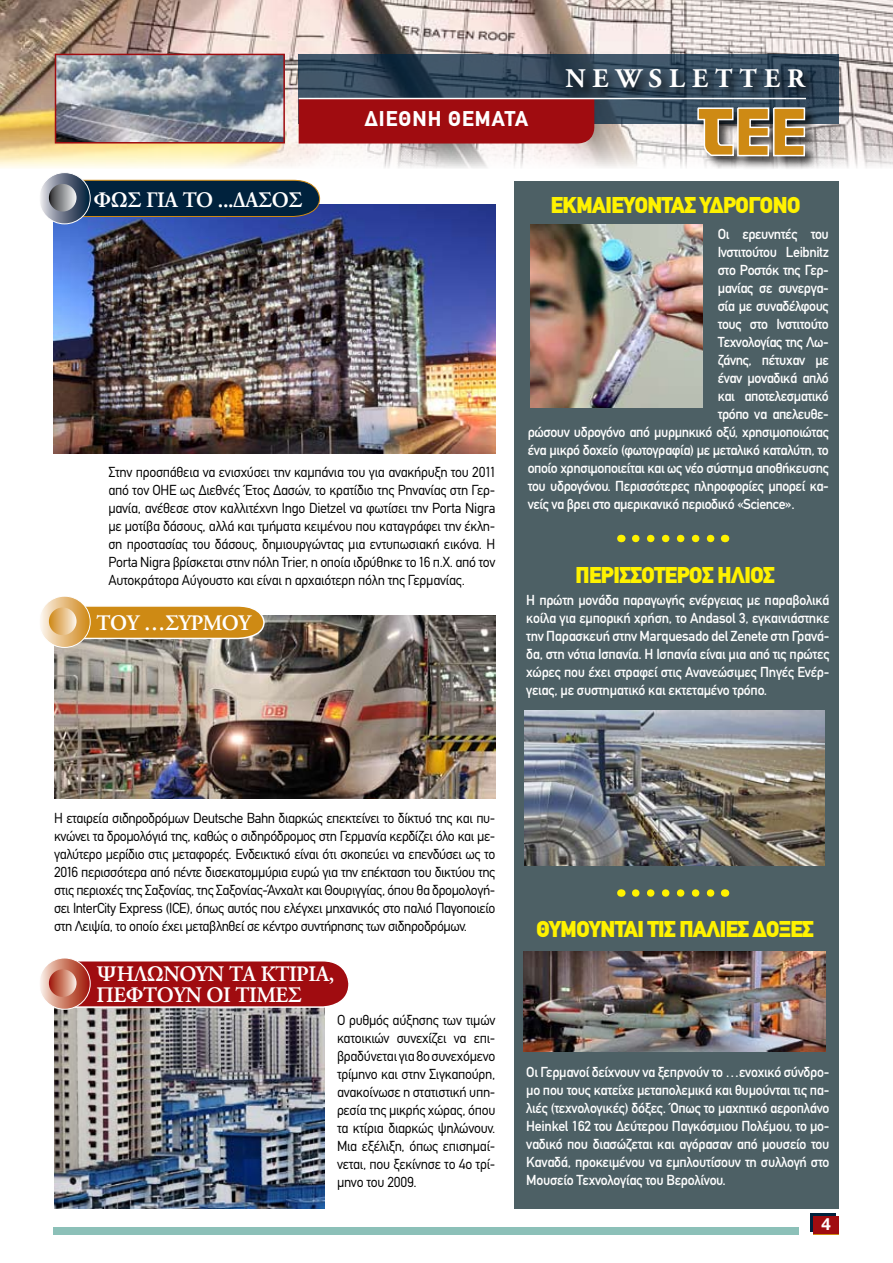
<style>
.page{position:relative;width:893px;height:1263px;background:#fff}
.page>*{position:absolute;margin:0;border:0;box-sizing:border-box;transform-origin:0 0}
.t1{font:700 27px "CF Garamond";letter-spacing:.26em;color:#fff}
.t2{font:900 22.5px "CF Din";letter-spacing:-.02em;color:#fff200}
.t3{font:500 22.2px/21px "CF Garamond";letter-spacing:-.02em;color:#fff}
.t4{font:700 21px "CF Din";letter-spacing:.05em;color:#fff}
.t5{font:700 18px "Helvetica Neue Greek";color:#fff}
.t6{font:14.25px/18px "CF Din";letter-spacing:-.02em;color:#000;text-align:justify}
.t7{font:14.25px/18px "CF Din";letter-spacing:-.03em;color:#fff;text-align:justify}
</style>
<div class="page">
<div style="left:514px;top:182px;width:325px;height:1027px;background:#4d6065"></div>
<img style="left:523px;top:952px;width:303px;height:99px">
<img style="left:54px;top:204px;width:441px;height:250px">
<img style="left:0;top:0;width:893px;height:168px">
<svg style="left:299px;top:54px;width:540px;height:44px;background:#33495b"></svg>
<div style="left:563px;top:67px;width:330px;height:71px;background:#000;opacity:.75"></div>
<div style="left:695px;top:105px;width:59px;height:72px;background:#000;opacity:.75"></div>
<div style="left:735px;top:105px;width:54px;height:71px;background:#000;opacity:.75"></div>
<div style="left:771px;top:105px;width:54px;height:71px;background:#000;opacity:.75"></div>
<svg style="left:696px;top:107px;width:110px;height:50px;background:#bb995d"></svg>
<img style="left:58px;top:57px;width:224px;height:84px">
<div style="left:55px;top:54px;width:230px;height:90px;border:2px solid #a00c10"></div>
<div style="left:299px;top:99px;width:297px;height:45px;background:#a00c10"></div>
<hr style="left:299px;top:98px;width:507px;height:1px;background:#fff">
<div style="left:810px;top:1214px;width:26px;height:18px;background:#00223d"></div>
<div style="left:813px;top:1216px;width:26px;height:18px;background:#a00c10"></div>
<div style="left:53px;top:1227px;width:746px;height:7px;background:#8cc0b8"></div>
<svg style="left:83px;top:180px;width:237px;height:37px;background:#0e2a3e"></svg>
<svg style="left:39px;top:173px;width:51px;height:51px"></svg>
<div style="left:39px;top:172px;width:52px;height:52px;border:1px solid #fff;border-radius:50%"></div>
<svg style="left:49px;top:184px;width:28px;height:28px"></svg>
<img style="left:530px;top:224px;width:173px;height:183px">
<img style="left:54px;top:616px;width:441px;height:183px">
<img style="left:54px;top:1008px;width:270px;height:201px">
<svg style="left:83px;top:606px;width:182px;height:34px;background:#ce932b"></svg>
<svg style="left:54px;top:961px;width:295px;height:47px;background:#a61d21"></svg>
<svg style="left:39px;top:596px;width:51px;height:51px"></svg>
<div style="left:39px;top:596px;width:52px;height:52px;border:1px solid #fff;border-radius:50%"></div>
<svg style="left:39px;top:958px;width:51px;height:51px"></svg>
<div style="left:39px;top:957px;width:52px;height:53px;border:1px solid #fff;border-radius:50%"></div>
<svg style="left:49px;top:607px;width:28px;height:28px"></svg>
<svg style="left:49px;top:969px;width:28px;height:28px"></svg>
<img style="left:525px;top:711px;width:300px;height:155px">
<svg style="left:636px;top:889px;width:79px;height:8px"></svg>
<svg style="left:636px;top:535px;width:79px;height:7px"></svg>
<h3 class="t3" style="left:93px;top:190px;width:211px">ΦΩΣ ΓΙΑ ΤΟ ...ΔΑΣΟΣ</h3>
<h3 class="t4" style="left:365px;top:108px;width:165px">ΔΙΕΘΝΗ ΘΕΜΑΤΑ</h3>
<h1 class="t1" style="left:565px;top:65px;width:241px">NEWSLETTER</h1>
<h2 class="t2" style="left:551px;top:193px;width:251px">ΕΚΜΑΙΕΥΟΝΤΑΣ ΥΔΡΟΓΟΝΟ</h2>
<p class="t6" style="left:108px;top:463px;width:388px">Στην προσπάθεια να ενισχύσει την καμπάνια του για ανακήρυξη του 2011 από τον ΟΗΕ ως Διεθνές Έτος Δασών, το κρατίδιο της Ρηνανίας στη Γερ&shy;μανία, ανέθεσε στον καλλιτέχνη Ingo Dietzel να φωτίσει την Porta Nigra με μοτίβα δάσους, αλλά και τμήματα κειμένου που καταγράφει την έκλη&shy;ση προστασίας του δάσους, δημιουργώντας μια εντυπωσιακή εικόνα. Η Porta Nigra βρίσκεται στην πόλη Trier, η οποία ιδρύθηκε το 16 π.Χ. από τον Αυτοκράτορα Αύγουστο και είναι η αρχαιότερη πόλη της Γερμανίας.</p>
<h3 class="t3" style="left:97px;top:613px;width:156px">ΤΟΥ …ΣΥΡΜΟΥ</h3>
<p class="t7" style="left:718px;top:225px;width:113px">Οι ερευνητές του</p>
<p class="t7" style="left:718px;top:243px;width:113px">Ινστιτούτου Leibnitz</p>
<p class="t7" style="left:718px;top:261px;width:113px">στο Ροστόκ της Γερ-</p>
<p class="t7" style="left:718px;top:279px;width:113px">μανίας σε συνεργα-</p>
<p class="t7" style="left:718px;top:297px;width:113px">σία με συναδέλφους</p>
<p class="t7" style="left:718px;top:315px;width:113px">τους στο Ινστιτούτο</p>
<p class="t7" style="left:718px;top:333px;width:113px">Τεχνολογίας της Λω-</p>
<p class="t7" style="left:718px;top:351px;width:113px">ζάνης, πέτυχαν με</p>
<p class="t7" style="left:718px;top:369px;width:113px">έναν μοναδικά απλό</p>
<p class="t7" style="left:718px;top:387px;width:113px">και αποτελεσματικό</p>
<p class="t7" style="left:718px;top:405px;width:113px">τρόπο να απελευθε-</p>
<p class="t7" style="left:528px;top:423px;width:303px">ρώσουν υδρογόνο από μυρμηκικό οξύ, χρησιμοποιώτας</p>
<p class="t7" style="left:528px;top:441px;width:303px">ένα μικρό δοχείο (φωτογραφία) με μεταλικό καταλύτη, το</p>
<p class="t7" style="left:528px;top:459px;width:303px">οποίο χρησιμοποιείται και ως νέο σύστημα αποθήκευσης</p>
<p class="t7" style="left:528px;top:477px;width:303px">του υδρογόνου. Περισσότερες πληροφορίες μπορεί κα-</p>
<p class="t7" style="left:528px;top:495px;width:268px">νείς να βρει στο αμερικανικό περιοδικό «Science».</p>
<h2 class="t2" style="left:575px;top:563px;width:201px">ΠΕΡΙΣΣΟΤΕΡΟΣ ΗΛΙΟΣ</h2>
<p class="t7" style="left:526px;top:591px;width:305px">Η πρώτη μονάδα παραγωγής ενέργειας με παραβολικά κοίλα για εμπορική χρήση, το Andasol 3, εγκαινιάστηκε την Παρασκευή στην Marquesado del Zenete στη Γρανά&shy;δα, στη νότια Ισπανία. Η Ισπανία είναι μια από τις πρώτες χώρες που έχει στραφεί στις Ανανεώσιμες Πηγές Ενέρ&shy;γειας, με συστηματικό και εκτεταμένο τρόπο.</p>
<p class="t6" style="left:54px;top:809px;width:443px">Η εταιρεία σιδηροδρόμων Deutsche Bahn διαρκώς επεκτείνει το δίκτυό της και πυ&shy;κνώνει τα δρομολόγιά της, καθώς ο σιδηρόδρομος στη Γερμανία κερδίζει όλο και με&shy;γαλύτερο μερίδιο στις μεταφορές. Ενδεικτικό είναι ότι σκοπεύει να επενδύσει ως το 2016 περισσότερα από πέντε δισεκατομμύρια ευρώ για την επέκταση του δικτύου της στις περιοχές της Σαξονίας, της Σαξονίας-Άνχαλτ και Θουριγγίας, όπου θα δρομολογή&shy;σει InterCity Express (ICE), όπως αυτός που ελέγχει μηχανικός στο παλιό Παγοποιείο στη Λειψία, το οποίο έχει μεταβληθεί σε κέντρο συντήρησης των σιδηροδρόμων.</p>
<h3 class="t3" style="left:97px;top:964px;width:239px">ΨΗΛΩΝΟΥΝ ΤΑ ΚΤΙΡΙΑ,<br>ΠΕΦΤΟΥΝ ΟΙ ΤΙΜΕΣ</h3>
<p class="t6" style="left:337px;top:1011px;width:160px">Ο ρυθμός αύξησης των τιμών κατοικιών συνεχίζει να επι&shy;βραδύνεται για 8ο συνεχόμενο τρίμηνο και στην Σιγκαπούρη, ανακοίνωσε η στατιστική υπη&shy;ρεσία της μικρής χώρας, όπου τα κτίρια διαρκώς ψηλώνουν.<br>Μια εξέλιξη, όπως επισημαί&shy;νεται, που ξεκίνησε το 4ο τρί&shy;μηνο του 2009.</p>
<h2 class="t2" style="left:536px;top:917px;width:279px">ΘΥΜΟΥΝΤΑΙ ΤΙΣ ΠΑΛΙΕΣ ΔΟΞΕΣ</h2>
<p class="t7" style="left:526px;top:1063px;width:305px">Οι Γερμανοί δείχνουν να ξεπρνούν το …ενοχικό σύνδρο&shy;μο που τους κατείχε μεταπολεμικά και θυμούνται τις πα&shy;λιές (τεχνολογικές) δόξες. Όπως το μαχητικό αεροπλάνο Heinkel 162 του Δεύτερου Παγκόσμιου Πολέμου, το μο&shy;ναδικό που διασώζεται και αγόρασαν από μουσείο του Καναδά, προκειμένου να εμπλουτίσουν τη συλλογή στο Μουσείο Τεχνολογίας του Βερολίνου.</p>
<p class="t5" style="left:821px;top:1215px;width:11px">4</p>
</div>
